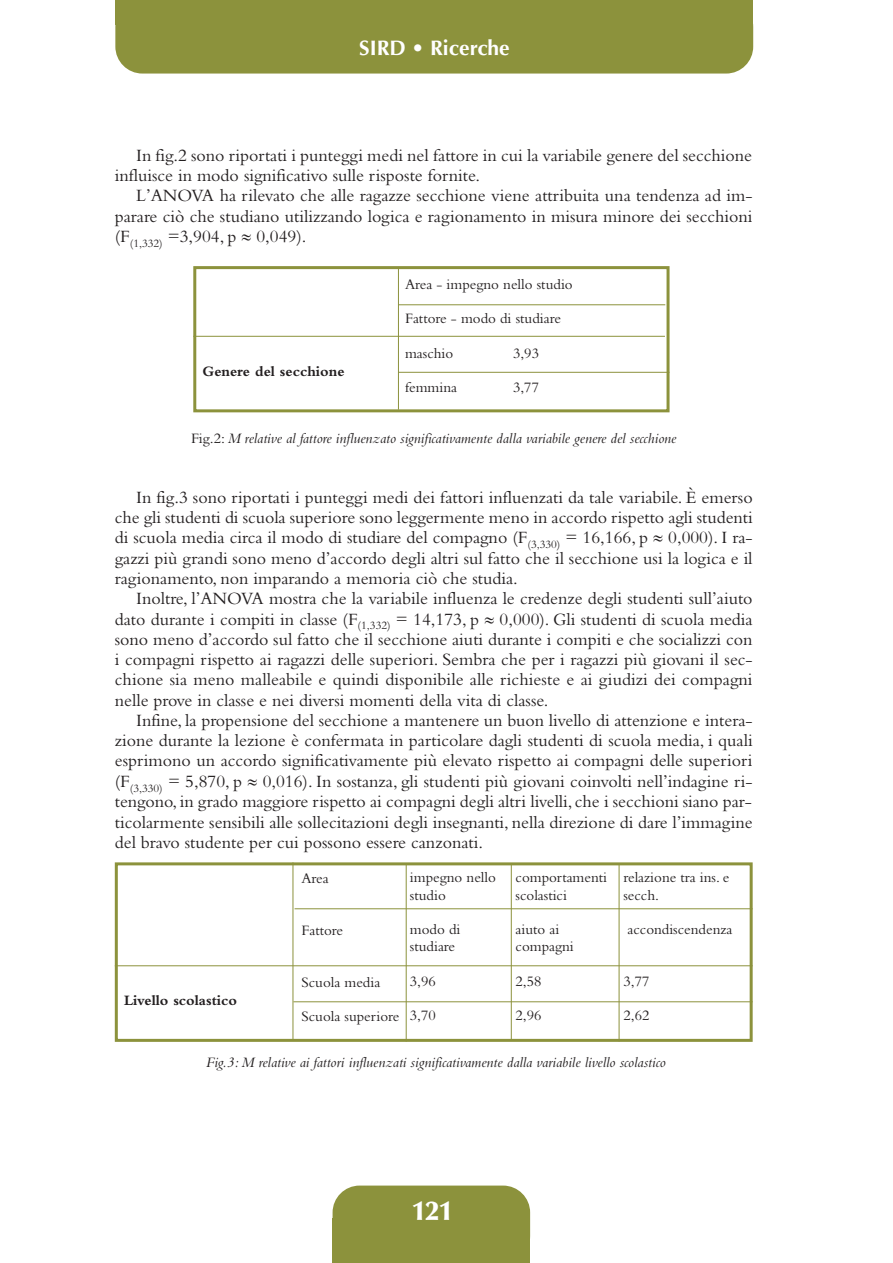
<style>
.page{position:relative;width:893px;height:1263px;background:#fff}
.page>*{position:absolute;margin:0;border:0;box-sizing:border-box;transform-origin:0 0}
.t1{font:900 27px "Optima";color:#fff}
.t2{font:700 21px "Optima";color:#fff}
.t3{font:18px "Bembo";color:#231f20}
.t4{font:15px/17.2px "Bembo";color:#231f20}
.t5{font:italic 15px "Bembo";color:#231f20}
.t6{font:700 15px "Bembo";color:#231f20}
.s1{font-style:normal}
</style>
<div class="page">
<div style="left:333px;top:1185px;width:197px;height:78px;background:#8c923c;border-radius:27px"></div>
<div style="left:333px;top:1218px;width:197px;height:45px;background:#8c923c"></div>
<div style="left:115px;top:0;width:638px;height:74px;background:#8c923c;border-radius:27px"></div>
<div style="left:115px;top:0;width:638px;height:24px;background:#8c923c"></div>
<div style="left:115px;top:862px;width:638px;height:180px;border:3px solid #8c923c"></div>
<hr style="left:295px;top:908px;width:458px;height:1px;background:#8c923c">
<hr style="left:115px;top:965px;width:638px;height:1px;background:#8c923c">
<hr style="left:293px;top:1001px;width:460px;height:1px;background:#8c923c">
<hr style="left:293px;top:862px;width:1px;height:177px;background:#8c923c">
<hr style="left:406px;top:865px;width:1px;height:176px;background:#8c923c">
<hr style="left:511px;top:864px;width:1px;height:177px;background:#8c923c">
<hr style="left:619px;top:865px;width:1px;height:176px;background:#8c923c">
<div style="left:193px;top:266px;width:476px;height:146px;border:3px solid #8c923c"></div>
<hr style="left:398px;top:304px;width:267px;height:1px;background:#8c923c">
<hr style="left:193px;top:336px;width:472px;height:1px;background:#8c923c">
<hr style="left:398px;top:372px;width:271px;height:1px;background:#8c923c">
<hr style="left:398px;top:267px;width:1px;height:143px;background:#8c923c">
<p class="t2" style="left:359px;top:39px;width:152px">SIRD • Ricerche</p>
<p class="t3" style="left:136px;top:149px;width:617px">In fig.2 sono riportati i punteggi medi nel fattore in cui la variabile genere del secchione</p>
<p class="t3" style="left:115px;top:169px;width:367px">influisce in modo significativo sulle risposte fornite.</p>
<p class="t3" style="left:136px;top:190px;width:618px">L’ANOVA ha rilevato che alle ragazze secchione viene attribuita una tendenza ad im-</p>
<p class="t3" style="left:115px;top:210px;width:639px">parare ciò che studiano utilizzando logica e ragionamento in misura minore dei secchioni</p>
<p class="t3" style="left:115px;top:230px;width:193px">(F<sub>(1,332)</sub> =3,904, p 0,049).</p>
<p class="t6" style="left:203px;top:366px;width:143px">Genere del secchione</p>
<p class="t4" style="left:405px;top:277px;width:169px">Area - impegno nello studio</p>
<p class="t4" style="left:405px;top:312px;width:157px">Fattore - modo di studiare</p>
<p class="t4" style="left:405px;top:346px;width:50px">maschio</p>
<p class="t4" style="left:513px;top:346px;width:27px">3,93</p>
<p class="t4" style="left:405px;top:381px;width:54px">femmina</p>
<p class="t4" style="left:513px;top:381px;width:27px">3,77</p>
<p class="t5" style="left:191px;top:433px;width:487px"><span class="s1">Fig.2:</span> M relative al fattore influenzato significativamente dalla variabile genere del secchione</p>
<p class="t3" style="left:136px;top:491px;width:618px">In fig.3 sono riportati i punteggi medi dei fattori influenzati da tale variabile. È emerso</p>
<p class="t3" style="left:115px;top:511px;width:639px">che gli studenti di scuola superiore sono leggermente meno in accordo rispetto agli studenti</p>
<p class="t3" style="left:115px;top:531px;width:639px">di scuola media circa il modo di studiare del compagno (F<sub>(3,330)</sub> = 16,166, p 0,000). I ra-</p>
<p class="t3" style="left:115px;top:552px;width:639px">gazzi più grandi sono meno d’accordo degli altri sul fatto che il secchione usi la logica e il</p>
<p class="t3" style="left:115px;top:572px;width:405px">ragionamento, non imparando a memoria ciò che studia.</p>
<p class="t3" style="left:136px;top:592px;width:618px">Inoltre, l’ANOVA mostra che la variabile influenza le credenze degli studenti sull’aiuto</p>
<p class="t3" style="left:115px;top:613px;width:639px">dato durante i compiti in classe (F<sub>(1,332)</sub> = 14,173, p 0,000). Gli studenti di scuola media</p>
<p class="t3" style="left:115px;top:633px;width:639px">sono meno d’accordo sul fatto che il secchione aiuti durante i compiti e che socializzi con</p>
<p class="t3" style="left:115px;top:653px;width:639px">i compagni rispetto ai ragazzi delle superiori. Sembra che per i ragazzi più giovani il sec-</p>
<p class="t3" style="left:115px;top:673px;width:639px">chione sia meno malleabile e quindi disponibile alle richieste e ai giudizi dei compagni</p>
<p class="t3" style="left:115px;top:694px;width:435px">nelle prove in classe e nei diversi momenti della vita di classe.</p>
<p class="t3" style="left:136px;top:714px;width:618px">Infine, la propensione del secchione a mantenere un buon livello di attenzione e intera-</p>
<p class="t3" style="left:115px;top:734px;width:639px">zione durante la lezione è confermata in particolare dagli studenti di scuola media, i quali</p>
<p class="t3" style="left:115px;top:754px;width:639px">esprimono un accordo significativamente più elevato rispetto ai compagni delle superiori</p>
<p class="t3" style="left:115px;top:775px;width:639px">(F<sub>(3,330)</sub> = 5,870, p 0,016). In sostanza, gli studenti più giovani coinvolti nell’indagine ri-</p>
<p class="t3" style="left:115px;top:795px;width:639px">tengono, in grado maggiore rispetto ai compagni degli altri livelli, che i secchioni siano par-</p>
<p class="t3" style="left:115px;top:816px;width:639px">ticolarmente sensibili alle sollecitazioni degli insegnanti, nella direzione di dare l’immagine</p>
<p class="t3" style="left:115px;top:836px;width:370px">del bravo studente per cui possono essere canzonati.</p>
<p class="t6" style="left:124px;top:995px;width:115px">Livello scolastico</p>
<p class="t4" style="left:301px;top:871px;width:29px">Area</p>
<p class="t4" style="left:301px;top:923px;width:43px">Fattore</p>
<p class="t4" style="left:301px;top:975px;width:80px">Scuola media</p>
<p class="t4" style="left:301px;top:1009px;width:100px">Scuola superiore</p>
<p class="t4" style="left:410px;top:870px;width:87px">impegno nello studio</p>
<p class="t4" style="left:410px;top:922px;width:52px">modo di studiare</p>
<p class="t4" style="left:410px;top:974px;width:27px">3,96</p>
<p class="t4" style="left:410px;top:1008px;width:27px">3,70</p>
<p class="t4" style="left:516px;top:870px;width:93px">comportamenti scolastici</p>
<p class="t4" style="left:516px;top:922px;width:60px">aiuto ai compagni</p>
<p class="t4" style="left:516px;top:974px;width:27px">2,58</p>
<p class="t4" style="left:516px;top:1008px;width:27px">2,96</p>
<p class="t4" style="left:623px;top:870px;width:107px">relazione tra ins. e secch.</p>
<p class="t4" style="left:628px;top:922px;width:106px">accondiscendenza</p>
<p class="t4" style="left:623px;top:974px;width:27px">3,77</p>
<p class="t4" style="left:623px;top:1008px;width:27px">2,62</p>
<p class="t5" style="left:206px;top:1057px;width:461px">Fig.3: M relative ai fattori influenzati significativamente dalla variabile livello scolastico</p>
<p class="t1" style="left:412px;top:1200px;width:42px">121</p>
</div>
